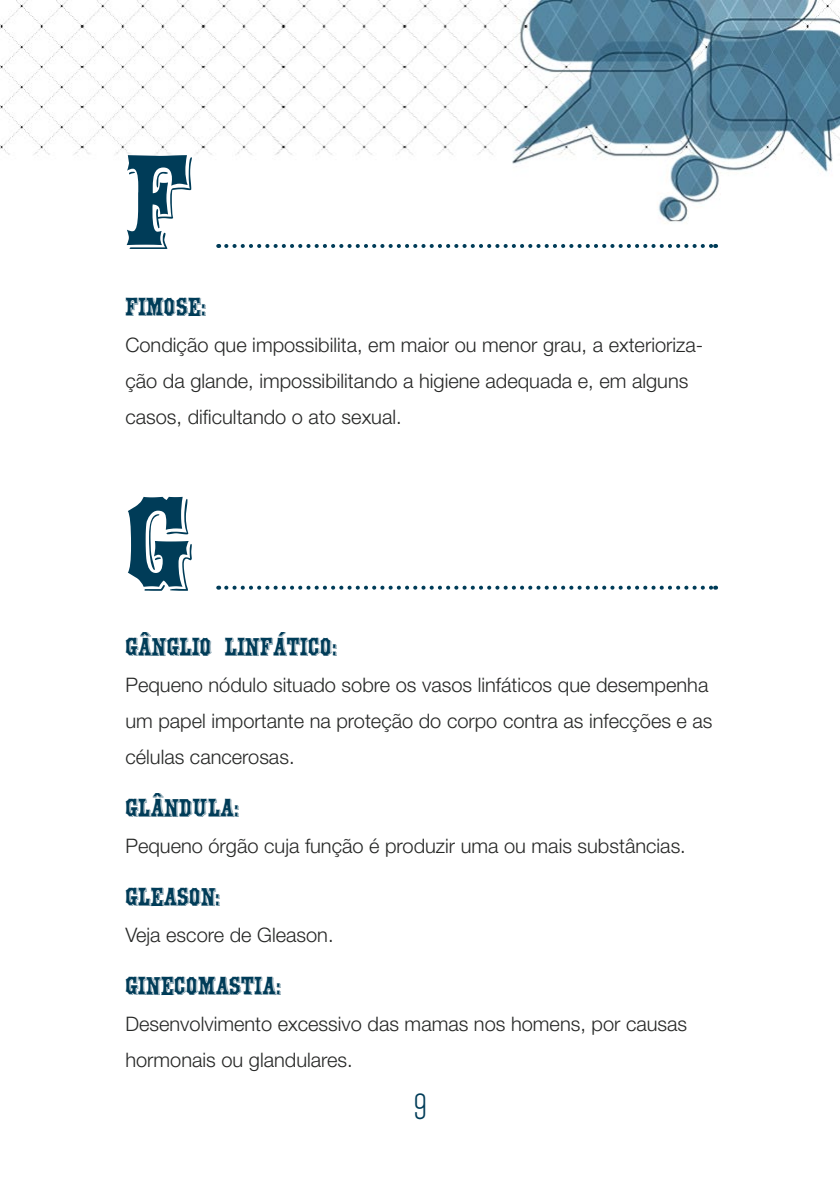
<style>
.page{position:relative;width:840px;height:1191px;background:#fff}
.page>*{position:absolute;margin:0;border:0;box-sizing:border-box;transform-origin:0 0}
.t1{font:134px "Montague";color:#003c58}
.t2{font:300 condensed 36px "Akzidenz Grotesk BQ";color:#003c58}
.t3{font:26px "Montague";color:#003c58}
.t4{font:300 20px/36px "Helvetica Neue LT Std";color:#262726}
</style>
<div class="page">
<img style="left:0;top:0;width:839px;height:590px">
<svg style="left:226px;top:244px;width:489px;height:4px"></svg>
<svg style="left:226px;top:585px;width:489px;height:4px"></svg>
<h1 class="t1" style="left:125px;top:122px;width:68px">F</h1>
<h3 class="t3" style="left:125px;top:292px;width:82px">FIMOSE:</h3>
<p class="t4" style="left:125px;top:327px;width:579px">Condição que impossibilita, em maior ou menor grau, a exterioriza&shy;ção da glande, impossibilitando a higiene adequada e, em alguns casos, dificultando o ato sexual.</p>
<h1 class="t1" style="left:125px;top:463px;width:68px">G</h1>
<h3 class="t3" style="left:125px;top:631px;width:213px">GÂNGLIO LINFÁTICO:</h3>
<p class="t4" style="left:125px;top:666px;width:588px">Pequeno nódulo situado sobre os vasos linfáticos que desempenha um papel importante na proteção do corpo contra as infecções e as células cancerosas.</p>
<h3 class="t3" style="left:125px;top:792px;width:115px">GLÂNDULA:</h3>
<p class="t4" style="left:125px;top:827px;width:561px">Pequeno órgão cuja função é produzir uma ou mais substâncias.</p>
<h3 class="t3" style="left:125px;top:881px;width:96px">GLEASON:</h3>
<p class="t4" style="left:125px;top:916px;width:209px">Veja escore de Gleason.</p>
<h3 class="t3" style="left:125px;top:970px;width:157px">GINECOMASTIA:</h3>
<p class="t4" style="left:125px;top:1005px;width:563px">Desenvolvimento excessivo das mamas nos homens, por causas hormonais ou glandulares.</p>
<h2 class="t2" style="left:414px;top:1086px;width:14px">9</h2>
</div>
